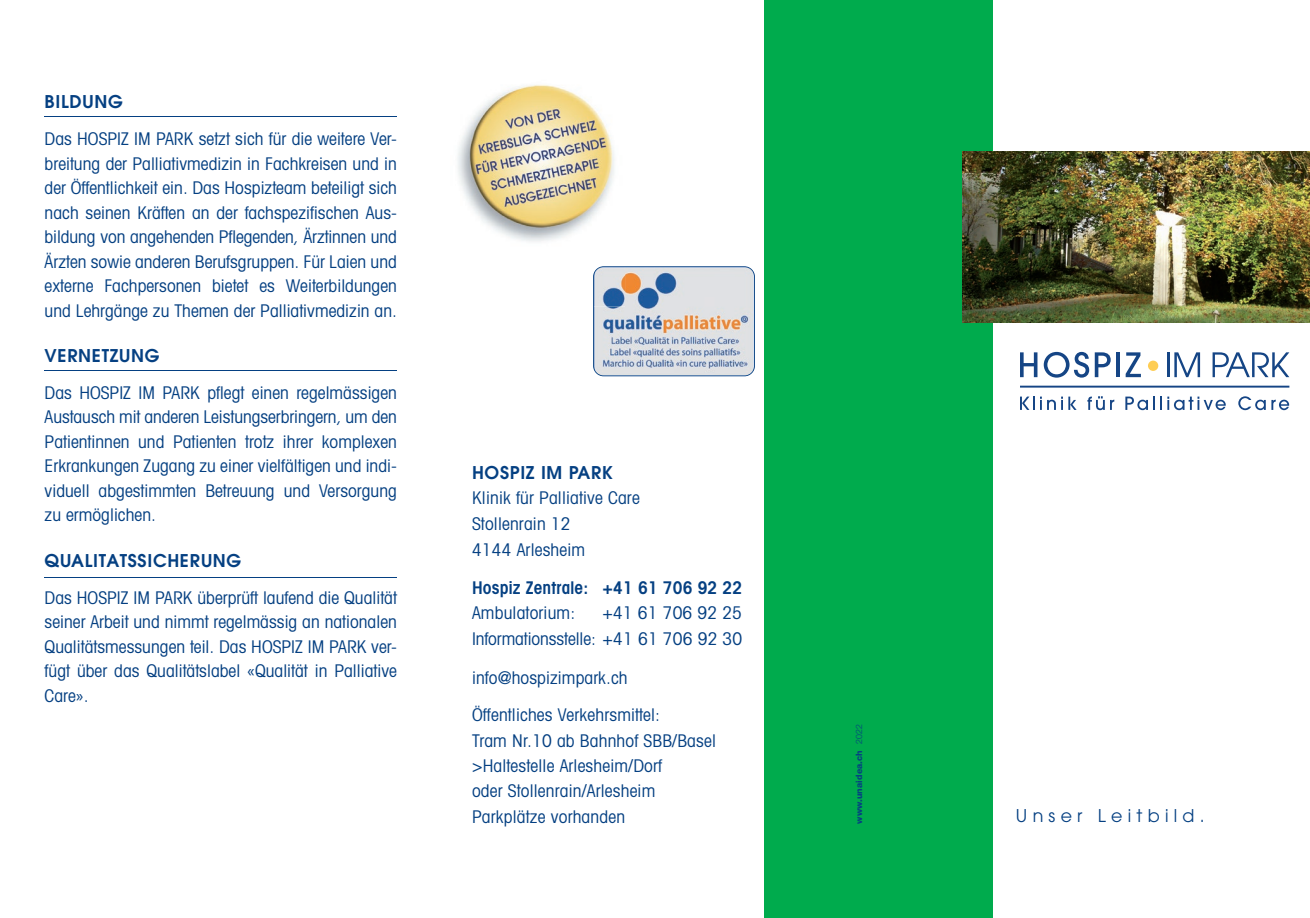
<style>
.page{position:relative;width:1310px;height:918px;background:#fff}
.page>*{position:absolute;margin:0;border:0;box-sizing:border-box;transform-origin:0 0}
.t1{font:condensed 17.5px/24.5px "Avant Garde";letter-spacing:.01em;color:#054082;text-align:justify}
.t2{font:600 17.5px "Avant Garde";letter-spacing:.04em;color:#054082}
.t3{font:600 condensed 17.5px "Avant Garde";letter-spacing:.01em;color:#054082}
.t4{font:17.5px "Avant Garde";letter-spacing:.3em;color:#054082}
.t5{font:800 8.75px "Helvetica Neue";letter-spacing:.01em;color:#054082}
.s1{font-weight:300}
</style>
<div class="page">
<hr style="left:1020px;top:386px;width:269px;height:1px;background:#154585">
<svg style="left:1020px;top:352px;width:17px;height:25px"></svg>
<svg style="left:1043px;top:352px;width:67px;height:26px"></svg>
<hr style="left:1116px;top:352px;width:4px;height:25px;background:#154585">
<svg style="left:1125px;top:352px;width:16px;height:25px"></svg>
<hr style="left:1166px;top:352px;width:3px;height:25px;background:#154585">
<svg style="left:1174px;top:352px;width:26px;height:25px"></svg>
<svg style="left:1212px;top:352px;width:77px;height:25px"></svg>
<div style="left:1148px;top:361px;width:10px;height:10px;background:#fecd54;border-radius:50%"></div>
<svg style="left:1020px;top:396px;width:14px;height:14px"></svg>
<svg style="left:1040px;top:396px;width:36px;height:14px"></svg>
<svg style="left:1087px;top:396px;width:17px;height:14px"></svg>
<svg style="left:1110px;top:400px;width:4px;height:10px"></svg>
<svg style="left:1125px;top:396px;width:100px;height:14px"></svg>
<svg style="left:1238px;top:396px;width:27px;height:14px"></svg>
<svg style="left:1271px;top:400px;width:18px;height:10px"></svg>
<div style="left:764px;top:0;width:228px;height:918px;background:#00ab4d"></div>
<hr style="left:45px;top:116px;width:352px;height:1px;background:#054082">
<hr style="left:45px;top:370px;width:352px;height:1px;background:#054082">
<hr style="left:45px;top:577px;width:352px;height:1px;background:#054082">
<img style="left:457px;top:84px;width:157px;height:158px">
<svg style="left:593px;top:266px;width:162px;height:110px"></svg>
<img style="left:962px;top:151px;width:348px;height:171px">
<p class="t2" style="left:45px;top:90px;width:80px">BILDUNG</p>
<p class="t1" style="left:45px;top:126px;width:354px">Das HOSPIZ IM PARK setzt sich für die weitere Ver&shy;breitung der Palliativmedizin in Fachkreisen und in der Öffentlichkeit ein. Das Hospizteam beteiligt sich nach seinen Kräften an der fachspezifischen Aus&shy;bildung von angehenden Pflegenden, Ärztinnen und Ärzten sowie anderen Berufsgruppen. Für Laien und externe Fachpersonen bietet es Weiterbildungen und Lehrgänge zu Themen der Palliativmedizin an.</p>
<p class="t2" style="left:45px;top:344px;width:116px">VERNETZUNG</p>
<p class="t1" style="left:45px;top:380px;width:354px">Das HOSPIZ IM PARK pflegt einen regelmässigen Austausch mit anderen Leistungserbringern, um den Patientinnen und Patienten trotz ihrer komplexen Erkrankungen Zugang zu einer vielfältigen und indi&shy;viduell abgestimmten Betreuung und Versorgung zu ermöglichen.</p>
<p class="t2" style="left:45px;top:549px;width:198px">QUALITATSSICHERUNG</p>
<p class="t1" style="left:45px;top:585px;width:354px">Das HOSPIZ IM PARK überprüft laufend die Qualität seiner Arbeit und nimmt regelmässig an nationalen Qualitätsmessungen teil. Das HOSPIZ IM PARK ver&shy;fügt über das Qualitätslabel «Qualität in Palliative Care».</p>
<p class="t2" style="left:472px;top:461px;width:142px">HOSPIZ IM PARK</p>
<p class="t1" style="left:472px;top:484px;width:169px;line-height:25.9px;text-align:left">Klinik für Palliative Care<br>Stollenrain 12<br>4144 Arlesheim</p>
<p class="t3" style="left:472px;top:576px;width:272px">Hospiz Zentrale: +41 61 706 92 22</p>
<p class="t1" style="left:472px;top:600px;width:105px">Ambulatorium:</p>
<p class="t1" style="left:472px;top:599px;width:272px;line-height:26.2px;text-align:right">+41 61 706 92 25<br>Informationsstelle: +41 61 706 92 30</p>
<p class="t1" style="left:472px;top:658px;width:190px;line-height:37.6px">info@hospizimpark.ch<br>Öffentliches Verkehrsmittel:</p>
<p class="t1" style="left:472px;top:727px;width:245px;line-height:25.4px;text-align:left">Tram Nr.10 ab Bahnhof SBB/Basel &gt;Haltestelle Arlesheim/Dorf<br>oder Stollenrain/Arlesheim<br>Parkplätze vorhanden</p>
<p class="t5" style="left:854px;top:823px;width:101px;rotate:-90deg">www.unaidea.ch <span class="s1">2022</span></p>
<p class="t4" style="left:1016px;top:805px;width:190px">Unser Leitbild.</p>
</div>
